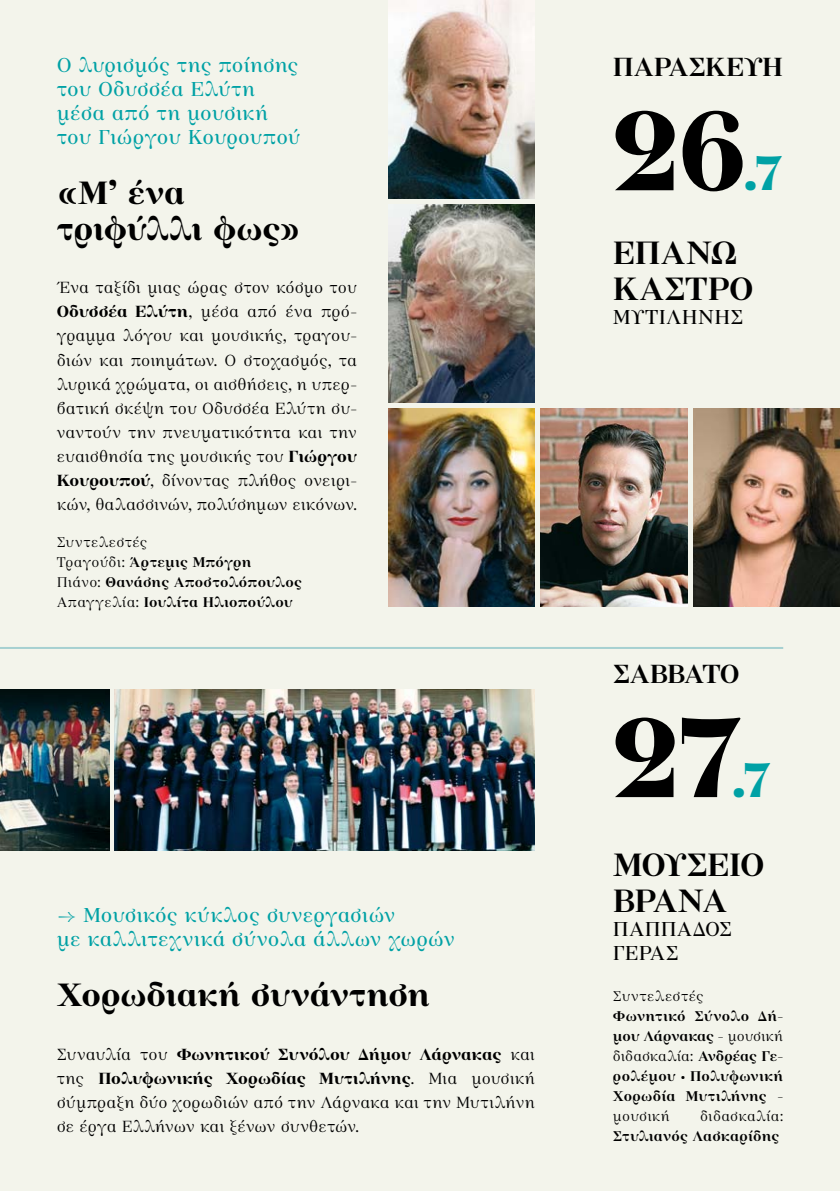
<style>
.page{position:relative;width:840px;height:1191px;background:#fff}
.page>*{position:absolute;margin:0;border:0;box-sizing:border-box;transform-origin:0 0}
.t1{font:800 112px "GFS Georgiou";color:#000}
.t2{font:800 48px "GFS Georgiou";color:#00a1a5}
.t3{font:700 32px/36px "GFS Georgiou";letter-spacing:-.01em;color:#000}
.t4{font:600 32px/36px "GFS Georgiou";color:#000}
.t5{font:600 26px "GFS Georgiou";letter-spacing:-.005em;color:#000}
.t6{font:20px/24px "GFS Georgiou";letter-spacing:.005em;color:#00a1a5}
.t7{font:20px/24px "GFS Georgiou";letter-spacing:.015em;color:#000}
.t8{font:300 16px/24px "GFS Georgiou";color:#000;text-align:justify}
.t9{font:600 14px/20px "GFS Georgiou";letter-spacing:.01em;color:#000}
.t10{font:300 14px "GFS Georgiou";letter-spacing:.02em;color:#000}
.s1{font-weight:700}
.s2{font-weight:300}
</style>
<div class="page">
<div style="left:0;top:0;width:839px;height:1191px;background:#f3f4eb"></div>
<img style="left:388px;top:204px;width:146px;height:199px">
<img style="left:388px;top:408px;width:146px;height:199px">
<img style="left:693px;top:408px;width:146px;height:199px">
<img style="left:540px;top:408px;width:147px;height:199px">
<img style="left:388px;top:0;width:146px;height:198px">
<img style="left:115px;top:689px;width:419px;height:161px">
<img style="left:0;top:689px;width:109px;height:161px">
<hr style="left:0;top:647px;width:782px;height:2px;background:#a6d0d1">
<p class="t6" style="left:57px;top:51px;width:245px">Ο λυρισμός της ποίησης του Οδυσσέα Ελύτη μέσα από τη μουσική του Γιώργου Κουρουπού</p>
<h3 class="t3" style="left:57px;top:172px;width:245px">«Μ’ ένα τριφύλλι φως»</h3>
<p class="t8" style="left:57px;top:274px;width:301px">Ένα ταξίδι μιας ώρας στον κόσμο του <span class="s1">Οδυσσέα Ελύτη</span>, μέσα από ένα πρό&shy;γραμμα λόγου και μουσικής, τραγου&shy;διών και ποιημάτων. Ο στοχασμός, τα λυρικά χρώματα, οι αισθήσεις, η υπερ&shy;βατική σκέψη του Οδυσσέα Ελύτη συ&shy;ναντούν την πνευματικότητα και την ευαισθησία της μουσικής του <span class="s1">Γιώργου Κουρουπού</span>, δίνοντας πλήθος ονειρι&shy;κών, θαλασσινών, πολύσημων εικόνων.</p>
<p class="t9" style="left:57px;top:531px;width:246px"><span class="s2">Συντελεστές<br>Τραγούδι:</span> Άρτεμις Μπόγρη<br><span class="s2">Πιάνο:</span> Θανάσης Αποστολόπουλος<br><span class="s2">Απαγγελία:</span> Ιουλίτα Ηλιοπούλου</p>
<p class="t6" style="left:57px;top:901px;width:399px">→ Μουσικός κύκλος συνεργασιών<br>με καλλιτεχνικά σύνολα άλλων χωρών</p>
<h3 class="t3" style="left:57px;top:974px;width:374px">Χορωδιακή συνάντηση</h3>
<p class="t8" style="left:57px;top:1041px;width:479px">Συναυλία του <span class="s1">Φωνητικού Συνόλου Δήμου Λάρνακας</span> και της <span class="s1">Πολυφωνικής Χορωδίας Μυτιλήνης</span>. Μια μουσική σύμπραξη δύο χορωδιών από την Λάρνακα και την Μυτιλήνη σε έργα Ελλήνων και ξένων συνθετών.</p>
<h3 class="t5" style="left:612px;top:47px;width:172px">παρασκευη</h3>
<h1 class="t1" style="left:612px;top:65px;width:135px">26</h1>
<h2 class="t2" style="left:742px;top:136px;width:41px">.7</h2>
<h3 class="t4" style="left:612px;top:232px;width:142px;text-indent:73px">ΝΩ<br>Κάστρο</h3>
<p class="t7" style="left:612px;top:303px;width:130px">Μυτιλήνης</p>
<h3 class="t4" style="left:612px;top:232px;width:25px">ΕΠΑ</h3>
<h3 class="t5" style="left:612px;top:654px;width:91px">ΣΑΒΒΑΤΟ</h3>
<h1 class="t1" style="left:612px;top:671px;width:131px">27</h1>
<h2 class="t2" style="left:731px;top:743px;width:41px">.7</h2>
<h3 class="t4" style="left:612px;top:844px;width:153px">Μουσείο<br>Βρανά</h3>
<p class="t7" style="left:612px;top:915px;width:118px">παππαδος γερασ</p>
<p class="t10" style="left:612px;top:985px;width:92px">Συντελεστές</p>
<p class="t9" style="left:612px;top:1005px;width:172px;text-align:justify">Φωνητικό Σύνολο Δή&shy;μου Λάρνακας <span class="s2">- μουσική διδασκαλία:</span> Ανδρέας Γε&shy;ρολέμου <span class="s2">•</span> Πολυφωνική Χορωδία Μυτιλήνης <span class="s2">- μουσική</span></p>
<p class="t10" style="left:699px;top:1105px;width:84px">διδασκαλία:</p>
<p class="t9" style="left:612px;top:1125px;width:168px">Στυλιανός Λασκαρίδης</p>
</div>
